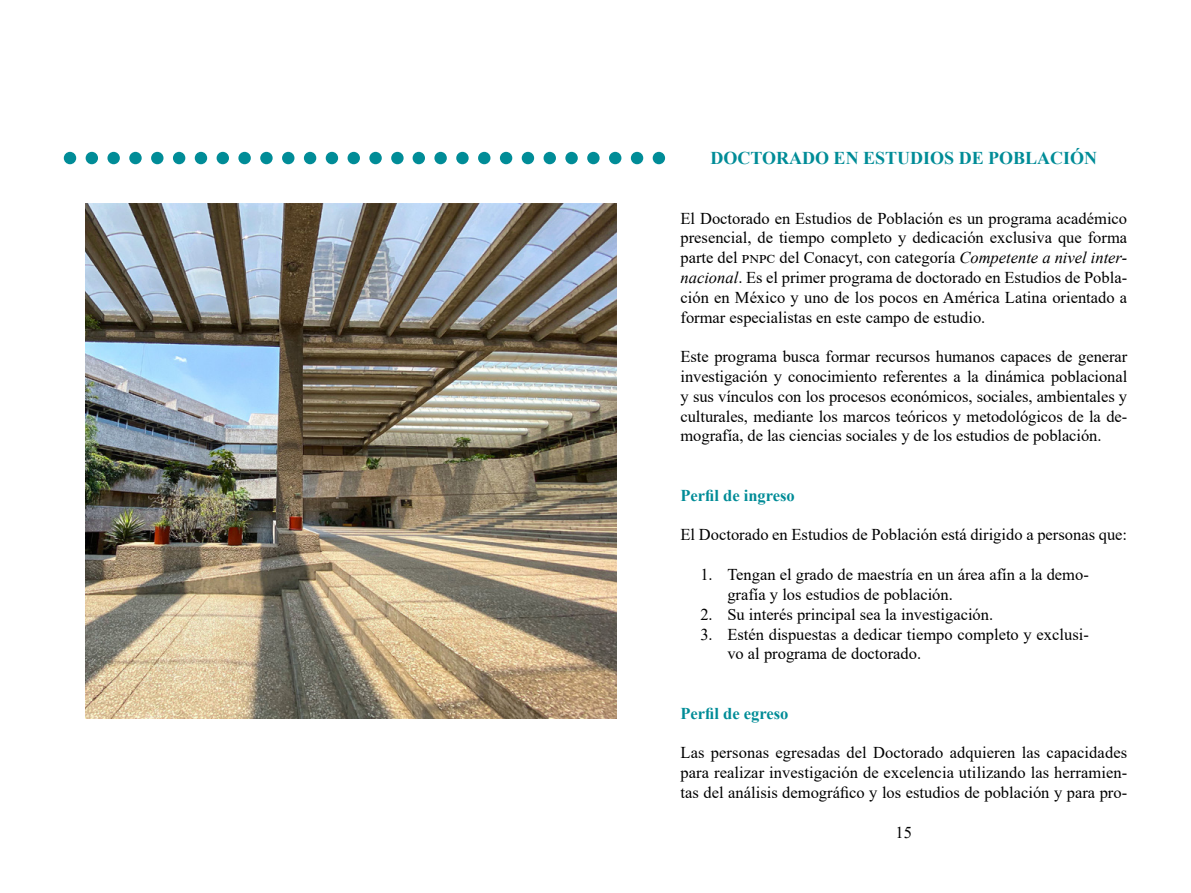
<style>
.page{position:relative;width:1191px;height:893px;background:#fff}
.page>*{position:absolute;margin:0;border:0;box-sizing:border-box;transform-origin:0 0}
.t1{font:700 18px "Times New Roman";color:#008c97}
.t2{font:16.5px/19.8px "Times New Roman";color:#000;text-align:justify}
.t3{font:700 16.5px "Times New Roman";color:#008c97}
.s1{font-style:italic}
</style>
<div class="page">
<div style="left:64px;top:152px;width:12px;height:12px;background:#008c97;border-radius:50%"></div>
<div style="left:86px;top:152px;width:12px;height:12px;background:#008c97;border-radius:50%"></div>
<div style="left:107px;top:152px;width:13px;height:12px;background:#008c97;border-radius:50%"></div>
<div style="left:129px;top:152px;width:13px;height:12px;background:#008c97;border-radius:50%"></div>
<div style="left:151px;top:152px;width:12px;height:12px;background:#008c97;border-radius:50%"></div>
<div style="left:173px;top:152px;width:12px;height:12px;background:#008c97;border-radius:50%"></div>
<div style="left:195px;top:152px;width:12px;height:12px;background:#008c97;border-radius:50%"></div>
<div style="left:217px;top:152px;width:12px;height:12px;background:#008c97;border-radius:50%"></div>
<div style="left:238px;top:152px;width:13px;height:12px;background:#008c97;border-radius:50%"></div>
<div style="left:260px;top:152px;width:13px;height:12px;background:#008c97;border-radius:50%"></div>
<div style="left:282px;top:152px;width:12px;height:12px;background:#008c97;border-radius:50%"></div>
<div style="left:304px;top:152px;width:12px;height:12px;background:#008c97;border-radius:50%"></div>
<div style="left:326px;top:152px;width:12px;height:12px;background:#008c97;border-radius:50%"></div>
<div style="left:347px;top:152px;width:13px;height:12px;background:#008c97;border-radius:50%"></div>
<div style="left:369px;top:152px;width:13px;height:12px;background:#008c97;border-radius:50%"></div>
<div style="left:391px;top:152px;width:12px;height:12px;background:#008c97;border-radius:50%"></div>
<div style="left:412px;top:152px;width:13px;height:12px;background:#008c97;border-radius:50%"></div>
<div style="left:434px;top:152px;width:13px;height:12px;background:#008c97;border-radius:50%"></div>
<div style="left:456px;top:152px;width:12px;height:12px;background:#008c97;border-radius:50%"></div>
<div style="left:478px;top:152px;width:12px;height:12px;background:#008c97;border-radius:50%"></div>
<div style="left:500px;top:152px;width:12px;height:12px;background:#008c97;border-radius:50%"></div>
<div style="left:522px;top:152px;width:12px;height:12px;background:#008c97;border-radius:50%"></div>
<div style="left:543px;top:152px;width:13px;height:12px;background:#008c97;border-radius:50%"></div>
<div style="left:565px;top:152px;width:13px;height:12px;background:#008c97;border-radius:50%"></div>
<div style="left:587px;top:152px;width:12px;height:12px;background:#008c97;border-radius:50%"></div>
<div style="left:609px;top:152px;width:12px;height:12px;background:#008c97;border-radius:50%"></div>
<div style="left:631px;top:152px;width:12px;height:12px;background:#008c97;border-radius:50%"></div>
<div style="left:652px;top:152px;width:13px;height:12px;background:#008c97;border-radius:50%"></div>
<img style="left:85px;top:203px;width:532px;height:516px">
<p class="t1" style="left:710px;top:145px;width:388px">DOCTORADO EN ESTUDIOS DE POBLACIÓN</p>
<p class="t2" style="left:680px;top:208px;width:448px">El Doctorado en Estudios de Población es un programa académico presencial, de tiempo completo y dedicación exclusiva que forma parte del pnpc del Conacyt, con categoría <span class="s1">Competente a nivel inter&shy;nacional</span>. Es el primer programa de doctorado en Estudios de Pobla&shy;ción en México y uno de los pocos en América Latina orientado a formar especialistas en este campo de estudio.</p>
<p class="t2" style="left:680px;top:346px;width:448px">Este programa busca formar recursos humanos capaces de generar investigación y conocimiento referentes a la dinámica poblacional y sus vínculos con los procesos económicos, sociales, ambientales y culturales, mediante los marcos teóricos y metodológicos de la de&shy;mografía, de las ciencias sociales y de los estudios de población.</p>
<p class="t3" style="left:680px;top:483px;width:116px">Perfil de ingreso</p>
<p class="t2" style="left:680px;top:524px;width:448px">El Doctorado en Estudios de Población está dirigido a personas que:</p>
<p class="t2" style="left:727px;top:564px;width:363px;text-indent:-27px">1. Tengan el grado de maestría en un área afín a la demo&shy;grafía y los estudios de población.</p>
<p class="t2" style="left:700px;top:604px;width:294px">2. Su interés principal sea la investigación.</p>
<p class="t2" style="left:727px;top:623px;width:363px;text-indent:-27px">3. Estén dispuestas a dedicar tiempo completo y exclusi&shy;vo al programa de doctorado.</p>
<p class="t3" style="left:680px;top:701px;width:109px">Perfil de egreso</p>
<p class="t2" style="left:680px;top:742px;width:448px">Las personas egresadas del Doctorado adquieren las capacidades para realizar investigación de excelencia utilizando las herramien&shy;tas del análisis demográfico y los estudios de población y para pro-</p>
<p class="t2" style="left:895px;top:822px;width:18px">15</p>
</div>
